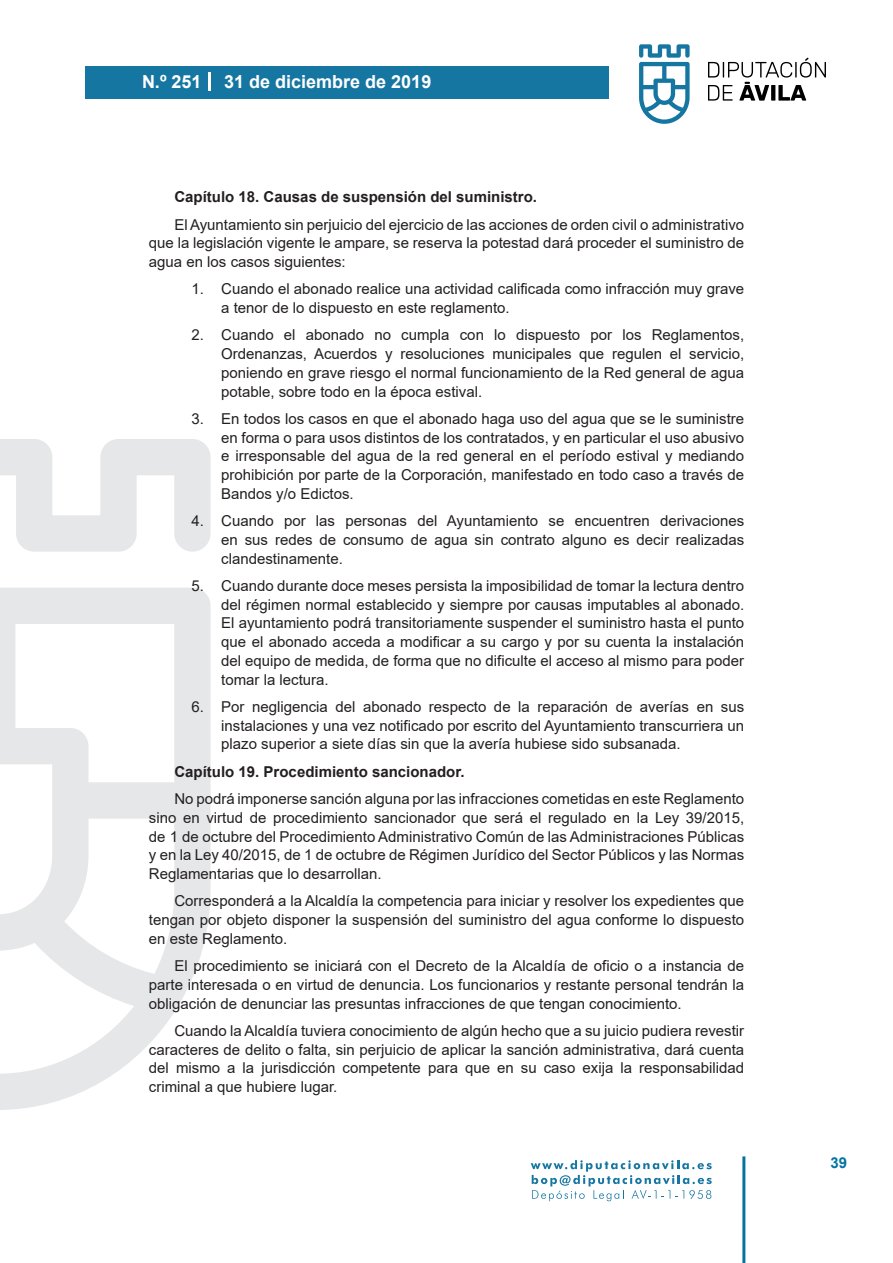
<style>
.page{position:relative;width:893px;height:1263px;background:#fff}
.page>*{position:absolute;margin:0;border:0;box-sizing:border-box;transform-origin:0 0}
.t1{font:700 18px "Arial";color:#fff}
.texto_normal{font:15px/18.8px "Arial";color:#231f20;text-align:justify}
.texto_normal-2{font:700 15px "Arial";color:#231f20}
.t2{font:700 15px "Arial";color:#04739f}
</style>
<div class="page">
<svg style="left:531px;top:1160px;width:181px;height:41px"></svg>
<div style="left:85px;top:66px;width:523px;height:33px;background:#1676a2"></div>
<svg style="left:639px;top:44px;width:51px;height:80px"></svg>
<svg style="left:708px;top:58px;width:118px;height:43px"></svg>
<hr style="left:742px;top:1156px;width:3px;height:107px;background:#04739f">
<svg style="left:208px;top:72px;width:2px;height:18px"></svg>
<svg style="left:0;top:439px;width:211px;height:671px"></svg>
<p class="t1" style="left:142px;top:69px;width:61px">N.º 251</p>
<p class="t1" style="left:224px;top:69px;width:209px">31 de diciembre de 2019</p>
<p class="texto_normal-2" style="left:174px;top:187px;width:364px">Capítulo 18. Causas de suspensión del suministro.</p>
<p class="texto_normal" style="left:149px;top:215px;width:597px;text-indent:26px">El Ayuntamiento sin perjuicio del ejercicio de las acciones de orden civil o administrativo que la legislación vigente le ampare, se reserva la potestad dará proceder el suministro de agua en los casos siguientes:</p>
<p class="texto_normal" style="left:221px;top:280px;width:524px;text-indent:-30px">1. Cuando el abonado realice una actividad calificada como infracción muy grave a tenor de lo dispuesto en este reglamento.</p>
<p class="texto_normal" style="left:221px;top:326px;width:524px;text-indent:-30px">2. Cuando el abonado no cumpla con lo dispuesto por los Reglamentos, Ordenanzas, Acuerdos y resoluciones municipales que regulen el servicio, poniendo en grave riesgo el normal funcionamiento de la Red general de agua potable, sobre todo en la época estival.</p>
<p class="texto_normal" style="left:221px;top:409px;width:524px;text-indent:-30px">3. En todos los casos en que el abonado haga uso del agua que se le suministre en forma o para usos distintos de los contratados, y en particular el uso abusivo e irresponsable del agua de la red general en el período estival y mediando prohibición por parte de la Corporación, manifestado en todo caso a través de Bandos y/o Edictos.</p>
<p class="texto_normal" style="left:221px;top:511px;width:524px;text-indent:-30px">4. Cuando por las personas del Ayuntamiento se encuentren derivaciones en sus redes de consumo de agua sin contrato alguno es decir realizadas clandestinamente.</p>
<p class="texto_normal" style="left:221px;top:576px;width:524px;text-indent:-30px">5. Cuando durante doce meses persista la imposibilidad de tomar la lectura dentro del régimen normal establecido y siempre por causas imputables al abonado.<br>El ayuntamiento podrá transitoriamente suspender el suministro hasta el punto que el abonado acceda a modificar a su cargo y por su cuenta la instalación del equipo de medida, de forma que no dificulte el acceso al mismo para poder tomar la lectura.</p>
<p class="texto_normal" style="left:221px;top:697px;width:524px;text-indent:-30px">6. Por negligencia del abonado respecto de la reparación de averías en sus instalaciones y una vez notificado por escrito del Ayuntamiento transcurriera un plazo superior a siete días sin que la avería hubiese sido subsanada.</p>
<p class="texto_normal-2" style="left:174px;top:761px;width:292px">Capítulo 19. Procedimiento sancionador.</p>
<p class="texto_normal" style="left:149px;top:789px;width:597px;text-indent:26px">No podrá imponerse sanción alguna por las infracciones cometidas en este Reglamento sino en virtud de procedimiento sancionador que será el regulado en la Ley 39/2015, de 1 de octubre del Procedimiento Administrativo Común de las Administraciones Públicas y en la Ley 40/2015, de 1 de octubre de Régimen Jurídico del Sector Públicos y las Normas Reglamentarias que lo desarrollan.</p>
<p class="texto_normal" style="left:149px;top:891px;width:597px;text-indent:26px">Corresponderá a la Alcaldía la competencia para iniciar y resolver los expedientes que tengan por objeto disponer la suspensión del suministro del agua conforme lo dispuesto en este Reglamento.</p>
<p class="texto_normal" style="left:149px;top:956px;width:597px;text-indent:26px">El procedimiento se iniciará con el Decreto de la Alcaldía de oficio o a instancia de parte interesada o en virtud de denuncia. Los funcionarios y restante personal tendrán la obligación de denunciar las presuntas infracciones de que tengan conocimiento.</p>
<p class="texto_normal" style="left:149px;top:1021px;width:597px;text-indent:26px">Cuando la Alcaldía tuviera conocimiento de algún hecho que a su juicio pudiera revestir caracteres de delito o falta, sin perjuicio de aplicar la sanción administrativa, dará cuenta del mismo a la jurisdicción competente para que en su caso exija la responsabilidad criminal a que hubiere lugar.</p>
<p class="t2" style="left:831px;top:1152px;width:18px">39</p>
</div>
